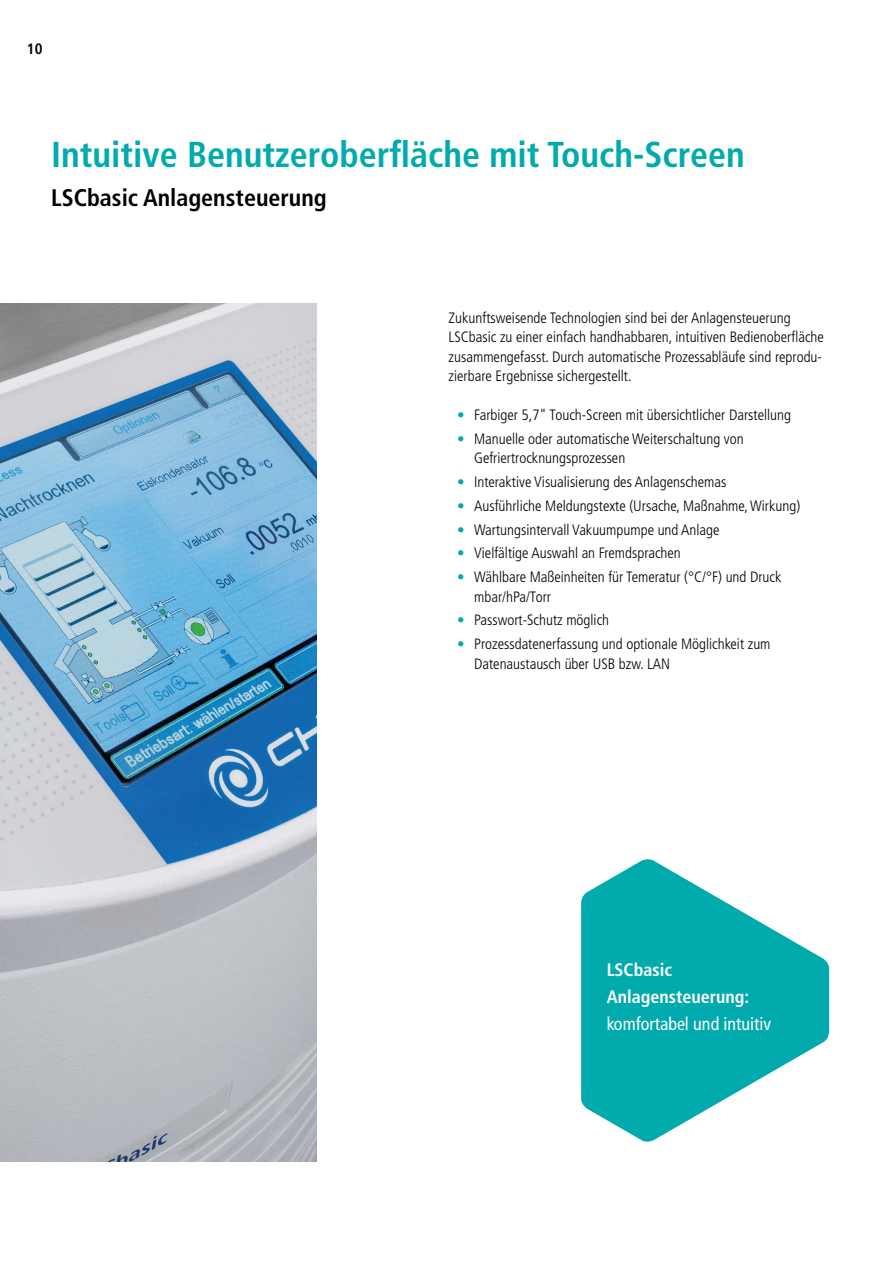
<style>
.page{position:relative;width:893px;height:1263px;background:#fff}
.page>*{position:absolute;margin:0;border:0;box-sizing:border-box;transform-origin:0 0}
.t1{font:700 condensed 36px "Frutiger LT Std";color:#00aaad}
.t2{font:700 condensed 24px "Frutiger LT Std";color:#000}
.t3{font:700 condensed 18px/27px "Frutiger LT Std";color:#fff}
.t4{font:condensed 18px "Frutiger LT Std";color:#fff}
.t5{font:300 condensed 15px/19.5px "Frutiger LT Std";color:#000}
.t6{font:700 condensed 15px "Frutiger LT Std";color:#000}
.s1{color:#00aaad}
</style>
<div class="page">
<img style="left:0;top:303px;width:316px;height:858px">
<svg style="left:581px;top:859px;width:248px;height:283px;fill:#00aaad"></svg>
<p class="t6" style="left:27px;top:40px;width:17px">10</p>
<h1 class="t1" style="left:51px;top:133px;width:695px">Intuitive Benutzeroberfläche mit Touch-Screen</h1>
<h2 class="t2" style="left:51px;top:183px;width:277px">LSCbasic Anlagensteuerung</h2>
<p class="t5" style="left:449px;top:308px;width:377px">Zukunftsweisende Technologien sind bei der Anlagensteuerung LSCbasic zu einer einfach handhabbaren, intuitiven Bedienoberfläche zusammengefasst. Durch automatische Prozessabläufe sind reprodu&shy;zierbare Ergebnisse sichergestellt.</p>
<p class="t5" style="left:457px;top:405px;width:335px"><span class="s1">•</span> Farbiger 5,7" Touch-Screen mit übersichtlicher Darstellung</p>
<p class="t5" style="left:474px;top:429px;width:271px;text-indent:-17px"><span class="s1">•</span> Manuelle oder automatische Weiterschaltung von<br>Gefriertrocknungsprozessen</p>
<p class="t5" style="left:457px;top:472px;width:271px"><span class="s1">•</span> Interaktive Visualisierung des Anlagenschemas</p>
<p class="t5" style="left:457px;top:496px;width:345px"><span class="s1">•</span> Ausführliche Meldungstexte (Ursache, Maßnahme, Wirkung)</p>
<p class="t5" style="left:457px;top:520px;width:264px"><span class="s1">•</span> Wartungsintervall Vakuumpumpe und Anlage</p>
<p class="t5" style="left:457px;top:544px;width:225px"><span class="s1">•</span> Vielfältige Auswahl an Fremdsprachen</p>
<p class="t5" style="left:474px;top:567px;width:309px;text-indent:-17px"><span class="s1">•</span> Wählbare Maßeinheiten für Temeratur (°C/°F) und Druck mbar/hPa/Torr</p>
<p class="t5" style="left:457px;top:611px;width:154px"><span class="s1">•</span> Passwort-Schutz möglich</p>
<p class="t5" style="left:474px;top:634px;width:298px;text-indent:-17px"><span class="s1">•</span> Prozessdatenerfassung und optionale Möglichkeit zum<br>Datenaustausch über USB bzw. LAN</p>
<p class="t3" style="left:607px;top:956px;width:144px">LSCbasic<br>Anlagensteuerung:</p>
<p class="t4" style="left:607px;top:1013px;width:166px">komfortabel und intuitiv</p>
</div>
